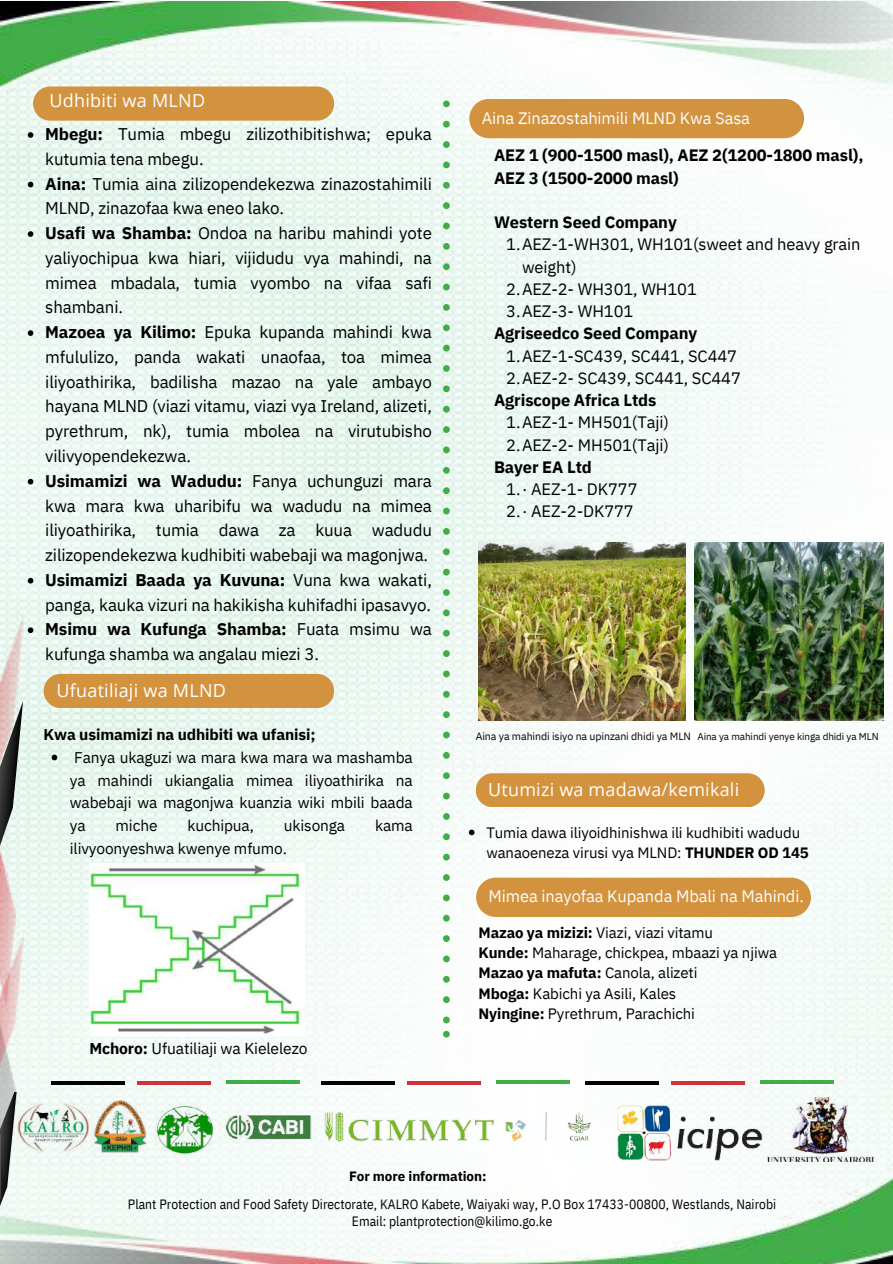
<style>
.page{position:relative;width:893px;height:1264px;background:#fff}
.page>*{position:absolute;margin:0;border:0;box-sizing:border-box;transform-origin:0 0}
.t1{font:18px "Open Sans";letter-spacing:.015em;color:#fff}
.t2{font:17.85px "Open Sans";letter-spacing:.015em;color:#fff}
.t3{font:16.95px/24.8px "IBM Plex Sans";letter-spacing:-.01em;color:#000}
.t4{font:16.5px/22.2px "IBM Plex Sans";letter-spacing:-.005em;color:#000}
.t5{font:700 16.5px/22.2px "IBM Plex Sans";letter-spacing:-.005em;color:#000}
.t6{font:16.5px "IBM Plex Sans";letter-spacing:-.005em;color:#fff}
.t7{font:15.6px "IBM Plex Sans";letter-spacing:-.005em;color:#000}
.t8{font:15.45px/22.8px "IBM Plex Sans";letter-spacing:-.01em;color:#000;text-align:justify}
.t9{font:700 15.45px "IBM Plex Sans";letter-spacing:-.01em;color:#000}
.t10{font:15px/20.2px "IBM Plex Sans";letter-spacing:-.005em;color:#000}
.t11{font:13.5px/16.8px "IBM Plex Sans Cond";letter-spacing:.005em;color:#000;text-align:center}
.t12{font:700 13.5px "IBM Plex Sans";letter-spacing:-.005em;color:#000}
.t13{font:10.5px "IBM Plex Sans";letter-spacing:-.005em;color:#000}
.s1{font-weight:700}
.s2{font-size:9.9px}
</style>
<div class="page">
<img style="left:0;top:0;width:892px;height:1053px">
<div style="left:44px;top:674px;width:290px;height:34px;background:#d3923e;border-radius:17px"></div>
<div style="left:33px;top:86px;width:301px;height:35px;background:#d3923e;border-radius:17px"></div>
<img style="left:17px;top:1053px;width:875px;height:210px">
<svg style="left:15px;top:912px;width:8px;height:22px"></svg>
<svg style="left:0;top:1084px;width:19px;height:179px"></svg>
<img style="left:0;top:1083px;width:17px;height:105px">
<img style="left:0;top:934px;width:24px;height:149px">
<img style="left:0;top:613px;width:25px;height:299px">
<img style="left:0;top:784px;width:15px;height:221px">
<img style="left:0;top:1px;width:892px;height:92px">
<hr style="left:51px;top:1081px;width:73px;height:3px;background:#000">
<hr style="left:137px;top:1081px;width:74px;height:3px;background:#d13139">
<hr style="left:226px;top:1080px;width:73px;height:3px;background:#41ad49">
<hr style="left:321px;top:1081px;width:73px;height:3px;background:#000">
<hr style="left:407px;top:1081px;width:74px;height:3px;background:#d13139">
<hr style="left:496px;top:1080px;width:73px;height:3px;background:#41ad49">
<hr style="left:585px;top:1081px;width:73px;height:3px;background:#000">
<hr style="left:671px;top:1081px;width:74px;height:3px;background:#d13139">
<hr style="left:760px;top:1080px;width:73px;height:3px;background:#41ad49">
<div style="left:475px;top:773px;width:289px;height:34px;background:#d3923e;border-radius:17px"></div>
<svg style="left:443px;top:100px;width:7px;height:937px"></svg>
<img style="left:89px;top:863px;width:215px;height:173px">
<div style="left:469px;top:99px;width:335px;height:39px;background:#d3923e;border-radius:20px"></div>
<img style="left:194px;top:1092px;width:141px;height:69px">
<img style="left:91px;top:1100px;width:55px;height:55px">
<img style="left:18px;top:1102px;width:71px;height:50px">
<img style="left:155px;top:1104px;width:60px;height:51px">
<img style="left:615px;top:1104px;width:150px;height:56px">
<img style="left:767px;top:1097px;width:106px;height:64px">
<img style="left:323px;top:1110px;width:270px;height:32px">
<svg style="left:52px;top:754px;width:5px;height:6px"></svg>
<svg style="left:28px;top:132px;width:5px;height:6px"></svg>
<svg style="left:28px;top:182px;width:5px;height:5px"></svg>
<svg style="left:28px;top:231px;width:5px;height:6px"></svg>
<svg style="left:28px;top:330px;width:5px;height:6px"></svg>
<svg style="left:28px;top:479px;width:5px;height:5px"></svg>
<svg style="left:28px;top:578px;width:5px;height:5px"></svg>
<svg style="left:28px;top:627px;width:5px;height:6px"></svg>
<svg style="left:469px;top:829px;width:5px;height:6px"></svg>
<img style="left:694px;top:543px;width:189px;height:177px">
<img style="left:478px;top:543px;width:207px;height:177px">
<div style="left:476px;top:877px;width:334px;height:40px;background:#d3923e;border-radius:20px"></div>
<p class="t1" style="left:49px;top:87px;width:157px">Udhibiti wa MLND</p>
<p class="t3" style="left:45px;top:121px;width:388px"><span class="s1">Mbegu:</span> Tumia mbegu zilizothibitishwa; epuka kutumia tena mbegu.<br><span class="s1">Aina:</span> Tumia aina zilizopendekezwa zinazostahimili MLND, zinazofaa kwa eneo lako.<br><span class="s1">Usafi wa Shamba:</span> Ondoa na haribu mahindi yote yaliyochipua kwa hiari, vijidudu vya mahindi, na mimea mbadala, tumia vyombo na vifaa safi shambani.<br><span class="s1">Mazoea ya Kilimo:</span> Epuka kupanda mahindi kwa mfululizo, panda wakati unaofaa, toa mimea iliyoathirika, badilisha mazao na yale ambayo hayana MLND (viazi vitamu, viazi vya Ireland, alizeti, pyrethrum, nk), tumia mbolea na virutubisho vilivyopendekezwa.<br><span class="s1">Usimamizi wa Wadudu:</span> Fanya uchunguzi mara kwa mara kwa uharibifu wa wadudu na mimea iliyoathirika, tumia dawa za kuua wadudu zilizopendekezwa kudhibiti wabebaji wa magonjwa.<br><span class="s1">Usimamizi Baada ya Kuvuna:</span> Vuna kwa wakati, panga, kauka vizuri na hakikisha kuhifadhi ipasavyo.<br><span class="s1">Msimu wa Kufunga Shamba:</span> Fuata msimu wa kufunga shamba wa angalau miezi 3.</p>
<p class="t1" style="left:56px;top:677px;width:171px">Ufuatiliaji wa MLND</p>
<p class="t9" style="left:44px;top:724px;width:273px">Kwa usimamizi na udhibiti wa ufanisi;</p>
<p class="t8" style="left:70px;top:745px;width:344px">Fanya ukaguzi wa mara kwa mara wa mashamba ya mahindi ukiangalia mimea iliyoathirika na wabebaji wa magonjwa kuanzia wiki mbili baada ya</p>
<p class="t8" style="left:116px;top:814px;width:43px">miche</p>
<p class="t8" style="left:187px;top:814px;width:68px">kuchipua,</p>
<p class="t8" style="left:284px;top:814px;width:63px">ukisonga</p>
<p class="t8" style="left:375px;top:814px;width:39px">kama</p>
<p class="t8" style="left:70px;top:837px;width:218px">ilivyoonyeshwa kwenye mfumo.</p>
<p class="t7" style="left:89px;top:1037px;width:220px"><span class="s1">Mchoro:</span> Ufuatiliaji wa Kielelezo</p>
<p class="t6" style="left:482px;top:107px;width:270px">Aina Zinazostahimili MLND Kwa Sasa</p>
<p class="t5" style="left:494px;top:144px;width:371px">AEZ 1 (900-1500 masl), AEZ 2(1200-1800 masl),<br>AEZ 3 (1500-2000 masl)</p>
<p class="t5" style="left:494px;top:211px;width:184px">Western Seed Company</p>
<p class="t4" style="left:506px;top:233px;width:356px">1.AEZ-1-WH301, WH101(sweet and heavy grain</p>
<p class="t4" style="left:522px;top:255px;width:56px">weight)</p>
<p class="t4" style="left:506px;top:278px;width:192px">2.AEZ-2- WH301, WH101</p>
<p class="t4" style="left:506px;top:300px;width:129px">3.AEZ-3- WH101</p>
<p class="t5" style="left:494px;top:322px;width:205px">Agriseedco Seed Company</p>
<p class="t4" style="left:506px;top:344px;width:236px">1.AEZ-1-SC439, SC441, SC447<br>2.AEZ-2- SC439, SC441, SC447</p>
<p class="t5" style="left:494px;top:389px;width:164px">Agriscope Africa Ltds</p>
<p class="t4" style="left:506px;top:411px;width:164px">1.AEZ-1- MH501(Taji)<br>2.AEZ-2- MH501(Taji)</p>
<p class="t5" style="left:494px;top:455px;width:99px">Bayer EA Ltd</p>
<p class="t4" style="left:506px;top:478px;width:133px">1.· AEZ-1- DK777<br>2.· AEZ-2-DK777</p>
<p class="t13" style="left:475px;top:729px;width:404px">Aina ya mahindi isiyo na upinzani dhidi ya MLN <span class="s2">Aina ya mahindi yenye kinga dhidi ya MLN</span></p>
<p class="t2" style="left:488px;top:777px;width:252px">Utumizi wa madawa/kemikali</p>
<p class="t10" style="left:486px;top:821px;width:324px">Tumia dawa iliyoidhinishwa ili kudhibiti wadudu wanaoeneza virusi vya MLND: <span class="s1">THUNDER OD 145</span></p>
<p class="t6" style="left:488px;top:885px;width:317px">Mimea inayofaa Kupanda Mbali na Mahindi.</p>
<p class="t10" style="left:478px;top:922px;width:300px"><span class="s1">Mazao ya mizizi:</span> Viazi, viazi vitamu<br><span class="s1">Kunde:</span> Maharage, chickpea, mbaazi ya njiwa <span class="s1">Mazao ya mafuta:</span> Canola, alizeti<br><span class="s1">Mboga:</span> Kabichi ya Asili, Kales<br><span class="s1">Nyingine:</span> Pyrethrum, Parachichi</p>
<p class="t12" style="left:349px;top:1167px;width:139px">For more information:</p>
<p class="t11" style="left:128px;top:1195px;width:650px">Plant Protection and Food Safety Directorate, KALRO Kabete, Waiyaki way, P.O Box 17433-00800, Westlands, Nairobi<br>Email: plantprotection@kilimo.go.ke</p>
</div>
